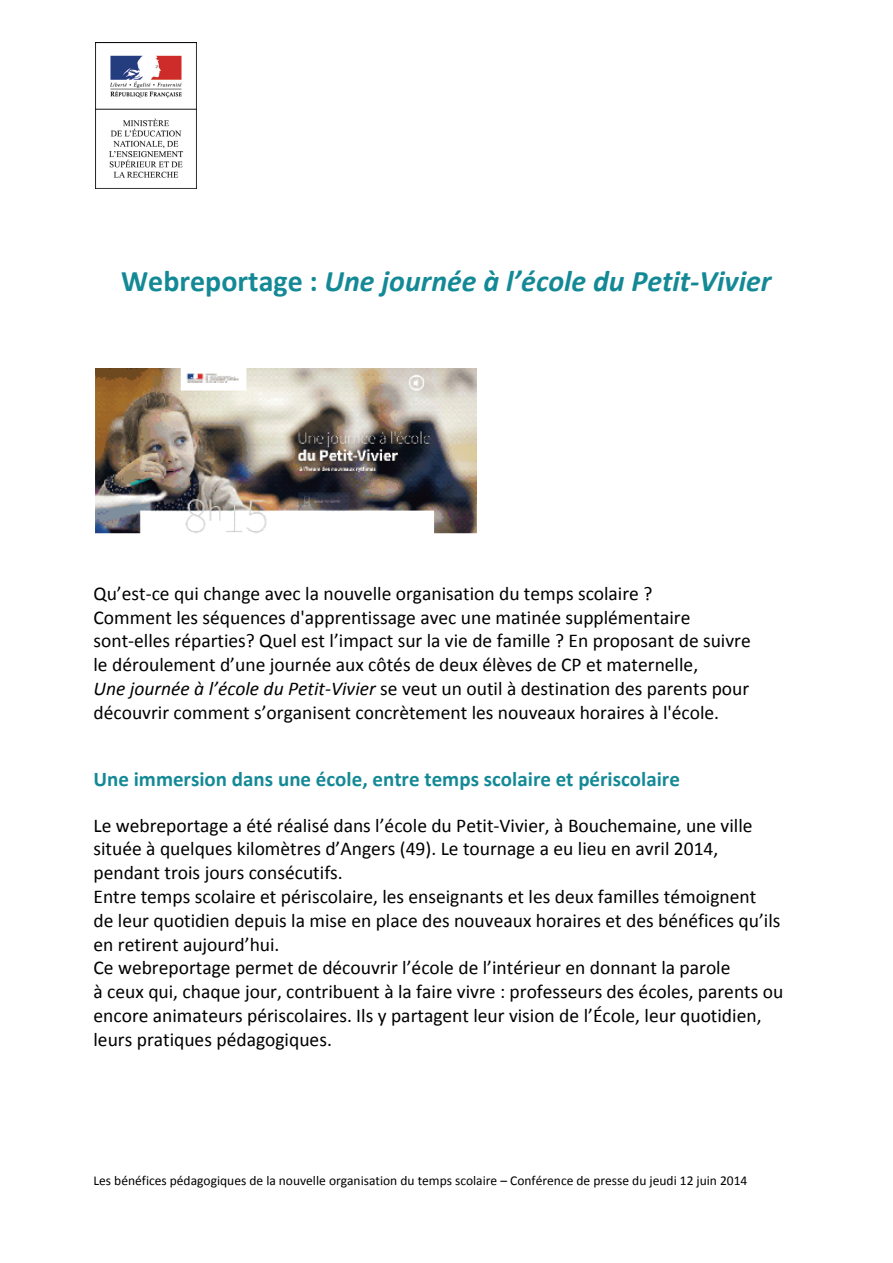
<style>
.page{position:relative;width:893px;height:1263px;background:#fff}
.page>*{position:absolute;margin:0;border:0;box-sizing:border-box;transform-origin:0 0}
.t1{font:italic 700 30px "Calibri";color:#148996}
.t2{font:700 21px "Calibri";color:#148996}
.t3{font:19.5px/23.9px "Calibri";color:#000}
.t4{font:13.5px "Calibri";color:#000}
.s1{font-style:normal}
.s2{font-style:italic}
</style>
<div class="page">
<img style="left:96px;top:43px;width:100px;height:146px">
<img style="left:96px;top:368px;width:380px;height:166px">
<h1 class="t1" style="left:121px;top:268px;width:652px"><span class="s1">Webreportage :</span> Une journée à l’école du Petit‐Vivier</h1>
<p class="t3" style="left:93px;top:583px;width:659px">Qu’est‐ce qui change avec la nouvelle organisation du temps scolaire ?<br>Comment les séquences d'apprentissage avec une matinée supplémentaire sont‐elles réparties? Quel est l’impact sur la vie de famille ? En proposant de suivre le déroulement d’une journée aux côtés de deux élèves de CP et maternelle,<br><span class="s2">Une journée à l’école du Petit‐Vivier</span> se veut un outil à destination des parents pour découvrir comment s’organisent concrètement les nouveaux horaires à l'école.</p>
<p class="t2" style="left:94px;top:770px;width:588px">Une immersion dans une école, entre temps scolaire et périscolaire</p>
<p class="t3" style="left:93px;top:815px;width:691px">Le webreportage a été réalisé dans l’école du Petit‐Vivier, à Bouchemaine, une ville située à quelques kilomètres d’Angers (49). Le tournage a eu lieu en avril 2014, pendant trois jours consécutifs.<br>Entre temps scolaire et périscolaire, les enseignants et les deux familles témoignent<br>de leur quotidien depuis la mise en place des nouveaux horaires et des bénéfices qu’ils en retirent aujourd’hui.<br>Ce webreportage permet de découvrir l’école de l’intérieur en donnant la parole<br>à ceux qui, chaque jour, contribuent à la faire vivre : professeurs des écoles, parents ou encore animateurs périscolaires. Ils y partagent leur vision de l’École, leur quotidien, leurs pratiques pédagogiques.</p>
<p class="t4" style="left:94px;top:1175px;width:655px">Les bénéfices pédagogiques de la nouvelle organisation du temps scolaire – Conférence de presse du jeudi 12 juin 2014</p>
</div>
